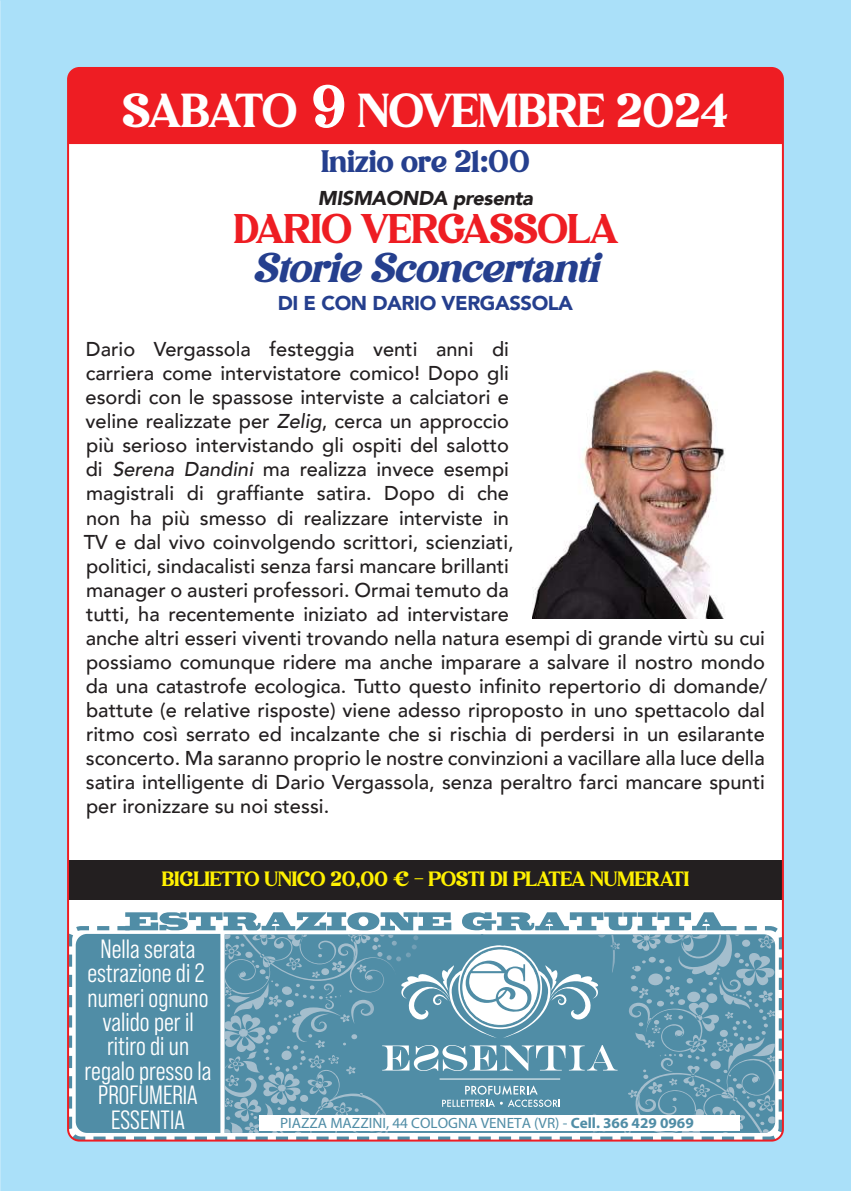
<style>
.page{position:relative;width:851px;height:1191px;background:#fff}
.page>*{position:absolute;margin:0;border:0;box-sizing:border-box;transform-origin:0 0}
.t1{font:46px "Avigea";color:#fff}
.t2{font:italic 40px "Avigea";color:#253f8e}
.t3{font:40px "Avigea";color:#ee1d23}
.t4{font:30px "Avigea";color:#253f8e}
.t5{font:26.4px/24.4px "Bebas Neue Pro Middle";color:#fff;text-align:center}
.t6{font:500 20px/24px "Avenir";color:#231f20}
.t7{font:20px "Avigea";color:#fff101}
.t8{font:900 20px "Avenir";letter-spacing:-.02em;color:#253f8e}
.t9{font:italic 900 20px "Avenir";letter-spacing:-.02em;color:#231f20}
.t10{font:15px "Myriad Pro";color:#508da6}
.s1{font-size:58px}
.s2{font-style:italic}
.s3{font-weight:700}
</style>
<div class="page">
<div style="left:0;top:0;width:850px;height:1191px;background:#aae0f9"></div>
<div style="left:68px;top:68px;width:714px;height:1072px;background:#fff;border-radius:11px"></div>
<div style="left:70px;top:68px;width:712px;height:76px;background:#ee1d23"></div>
<div style="left:69px;top:860px;width:712px;height:40px;background:#231f20"></div>
<svg style="left:68px;top:926px;width:714px;height:214px"></svg>
<svg style="left:76px;top:912px;width:698px;height:221px"></svg>
<div style="left:259px;top:1115px;width:481px;height:16px;background:#fff"></div>
<img style="left:0;top:290px;width:1px;height:391px">
<img style="left:0;top:685px;width:1px;height:506px">
<img style="left:532px;top:370px;width:193px;height:248px">
<h1 class="t1" style="left:122px;top:83px;width:607px">SABATO <span class="s1">9</span> NOVEMBRE 2024</h1>
<h3 class="t4" style="left:321px;top:143px;width:210px">Inizio ore 21:00</h3>
<p class="t9" style="left:318px;top:182px;width:216px">MISMAONDA presenta</p>
<h2 class="t3" style="left:234px;top:205px;width:385px">DARIO VERGASSOLA</h2>
<h2 class="t2" style="left:253px;top:243px;width:346px">Storie Sconcertanti</h2>
<p class="t8" style="left:278px;top:286px;width:297px">DI E CON DARIO VERGASSOLA</p>
<p class="t6" style="left:84px;top:336px;width:685px">Dario Vergassola festeggia venti anni di<br>carriera come intervistatore comico! Dopo gli<br>esordi con le spassose interviste a calciatori e<br>veline realizzate per <span class="s2">Zelig</span>, cerca un approccio<br>più serioso intervistando gli ospiti del salotto<br>di <span class="s2">Serena Dandini</span> ma realizza invece esempi<br>magistrali di graffiante satira. Dopo di che<br>non ha più smesso di realizzare interviste in<br>TV e dal vivo coinvolgendo scrittori, scienziati,<br>politici, sindacalisti senza farsi mancare brillanti<br>manager o austeri professori. Ormai temuto da<br>tutti, ha recentemente iniziato ad intervistare<br>anche altri esseri viventi trovando nella natura esempi di grande virtù su cui possiamo comunque ridere ma anche imparare a salvare il nostro mondo da una catastrofe ecologica. Tutto questo infinito repertorio di domande/ battute (e relative risposte) viene adesso riproposto in uno spettacolo dal ritmo così serrato ed incalzante che si rischia di perdersi in un esilarante sconcerto. Ma saranno proprio le nostre convinzioni a vacillare alla luce della satira intelligente di Dario Vergassola, senza peraltro farci mancare spunti per ironizzare su noi stessi.</p>
<p class="t7" style="left:162px;top:867px;width:529px">BIGLIETTO UNICO 20,00 € - POSTI DI PLATEA NUMERATI</p>
<h3 class="t5" style="left:85px;top:936px;width:128px">Nella serata estrazione di 2 numeri ognuno valido per il ritiro di un regalo presso la<br>PROFUMERIA<br>ESSENTIA</h3>
<p class="t10" style="left:280px;top:1114px;width:415px">PIAZZA MAZZINI, 44 COLOGNA VENETA (VR) - <span class="s3">Cell. 366 429 0969</span></p>
</div>
